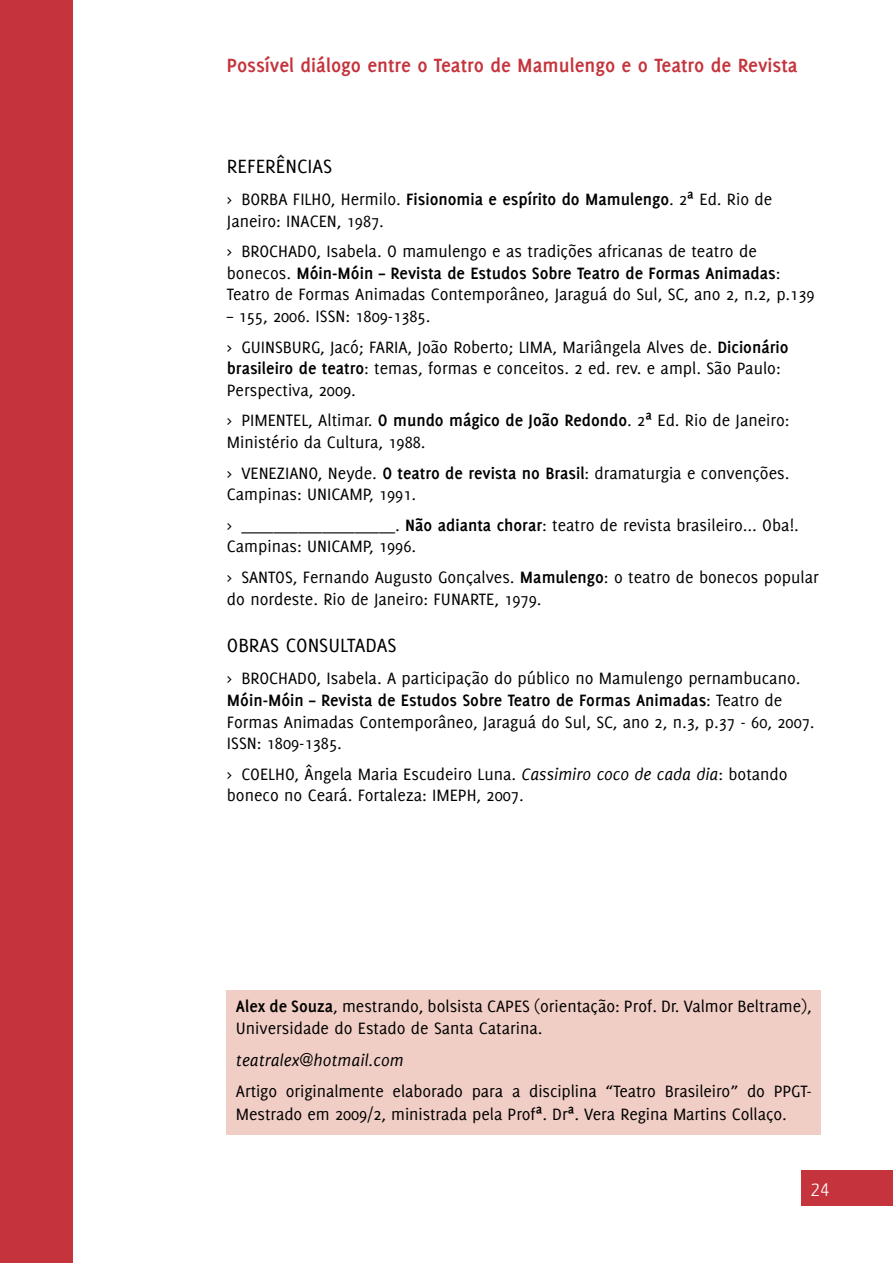
<style>
.page{position:relative;width:893px;height:1263px;background:#fff}
.page>*{position:absolute;margin:0;border:0;box-sizing:border-box;transform-origin:0 0}
.t1{font:700 21px "Delicious";color:#c5343c}
.t2{font:21px "Delicious Small Caps";color:#000}
.t3{font:300 21px "Yanone Kaffeesatz";color:#fff}
.t4{font:18px/21.6px "Delicious";color:#000}
.t5{font:italic 18px "Delicious";color:#000}
.s1{font-weight:700}
.s2{font-style:italic}
</style>
<div class="page">
<div style="left:802px;top:1170px;width:91px;height:36px;background:#c5343c"></div>
<div style="left:0;top:0;width:72px;height:1263px;background:#c5343c"></div>
<div style="left:227px;top:990px;width:594px;height:144px;background:#f1cec5"></div>
<p class="t1" style="left:227px;top:53px;width:572px">Possível diálogo entre o Teatro de Mamulengo e o Teatro de Revista</p>
<p class="t2" style="left:227px;top:154px;width:107px">REFERÊNCIAS</p>
<p class="t4" style="left:227px;top:188px;width:547px">&gt; BORBA FILHO, Hermilo. <span class="s1">Fisionomia e espírito do Mamulengo</span>. 2<span class="s1">ª</span> Ed. Rio de<br>Janeiro: INACEN, 1987.</p>
<p class="t4" style="left:227px;top:240px;width:589px">&gt; BROCHADO, Isabela. O mamulengo e as tradições africanas de teatro de bonecos. <span class="s1">Móin-Móin – Revista de Estudos Sobre Teatro de Formas Animadas</span>:<br>Teatro de Formas Animadas Contemporâneo, Jaraguá do Sul, SC, ano 2, n.2, p.139</p>
<p class="t4" style="left:227px;top:300px;width:563px;line-height:30.6px">– 155, 2006. ISSN: 1809-1385.<br>&gt; GUINSBURG, Jacó; FARIA, João Roberto; LIMA, Mariângela Alves de. <span class="s1">Dicionário</span></p>
<p class="t4" style="left:227px;top:357px;width:555px"><span class="s1">brasileiro de teatro</span>: temas, formas e conceitos. 2 ed. rev. e ampl. São Paulo:<br>Perspectiva, 2009.</p>
<p class="t4" style="left:227px;top:409px;width:564px">&gt; PIMENTEL, Altimar. <span class="s1">O mundo mágico de João Redondo</span>. 2<span class="s1">ª</span> Ed. Rio de Janeiro:<br>Ministério da Cultura, 1988.</p>
<p class="t4" style="left:227px;top:462px;width:564px">&gt; VENEZIANO, Neyde. <span class="s1">O teatro de revista no Brasil</span>: dramaturgia e convenções.<br>Campinas: UNICAMP, 1991.</p>
<p class="t4" style="left:227px;top:514px;width:573px">&gt; ___________________. <span class="s1">Não adianta chorar</span>: teatro de revista brasileiro... Oba!.<br>Campinas: UNICAMP, 1996.</p>
<p class="t4" style="left:227px;top:566px;width:593px">&gt; SANTOS, Fernando Augusto Gonçalves. <span class="s1">Mamulengo</span>: o teatro de bonecos popular do nordeste. Rio de Janeiro: FUNARTE, 1979.</p>
<p class="t2" style="left:227px;top:634px;width:171px">OBRAS CONSULTADAS</p>
<p class="t4" style="left:227px;top:667px;width:589px">&gt; BROCHADO, Isabela. A participação do público no Mamulengo pernambucano.<br><span class="s1">Móin-Móin – Revista de Estudos Sobre Teatro de Formas Animadas</span>: Teatro de Formas Animadas Contemporâneo, Jaraguá do Sul, SC, ano 2, n.3, p.37 - 60, 2007.<br>ISSN: 1809-1385.</p>
<p class="t4" style="left:227px;top:763px;width:562px">&gt; COELHO, Ângela Maria Escudeiro Luna. <span class="s2">Cassimiro coco de cada dia</span>: botando boneco no Ceará. Fortaleza: IMEPH, 2007.</p>
<p class="t4" style="left:236px;top:994px;width:577px;line-height:22.5px"><span class="s1">Alex de Souza</span>, mestrando, bolsista CAPES (orientação: Prof. Dr. Valmor Beltrame),<br>Universidade do Estado de Santa Catarina.</p>
<p class="t5" style="left:236px;top:1049px;width:169px">teatralex@hotmail.com</p>
<p class="t4" style="left:236px;top:1080px;width:577px;line-height:22.5px">Artigo originalmente elaborado para a disciplina “Teatro Brasileiro” do PPGT-<br>Mestrado em 2009/2, ministrada pela Prof<span class="s1">ª</span>. Dr<span class="s1">ª</span>. Vera Regina Martins Collaço.</p>
<p class="t3" style="left:811px;top:1175px;width:20px">24</p>
</div>
